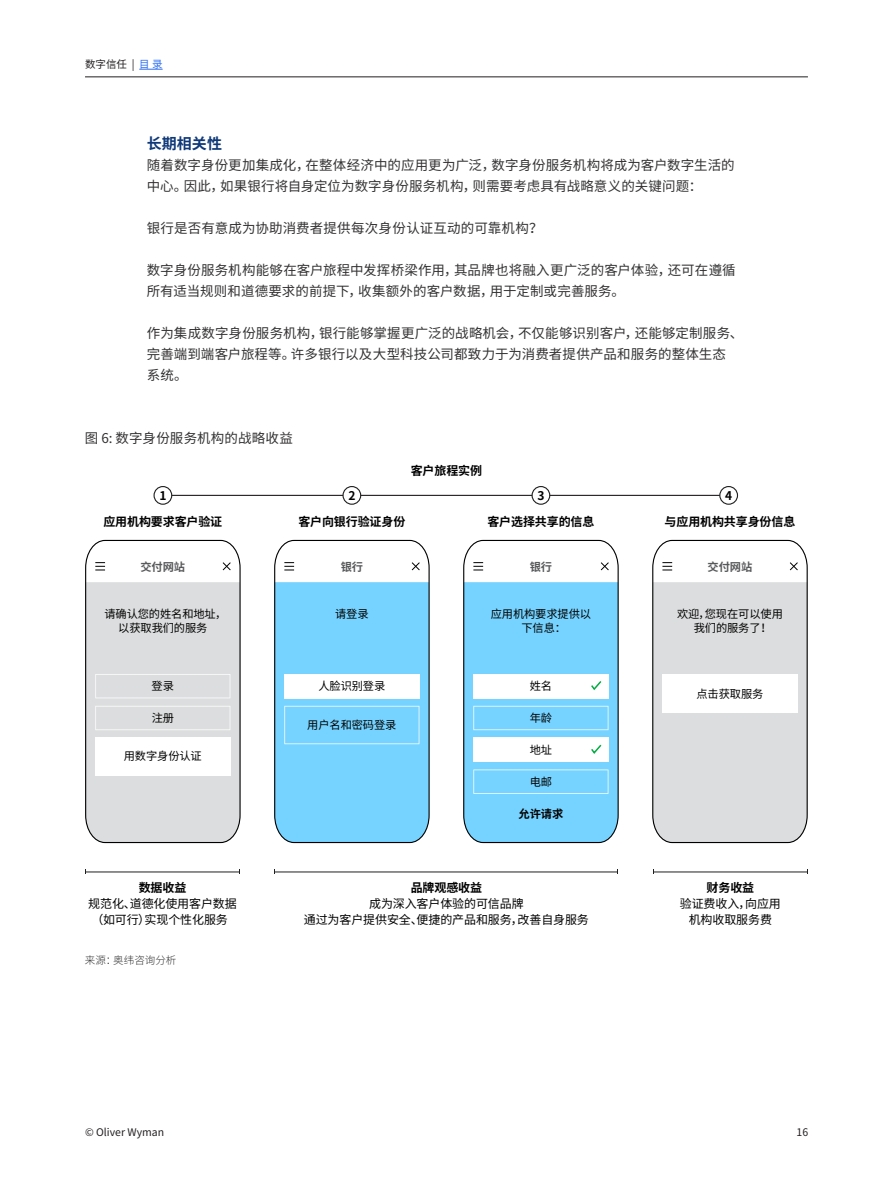
<style>
.page{position:relative;width:893px;height:1188px;background:#fff}
.page>*{position:absolute;margin:0;border:0;box-sizing:border-box;transform-origin:0 0}
.t1{font:700 15px "Noto Sans CJ Ksc";letter-spacing:.005em;color:#0e3878}
.t2{font:13.5px/21px "Noto Sans CJ Ksc";letter-spacing:.01em;color:#333132}
.t3{font:12px/15.8px "Noto Sans CJ Ksc";letter-spacing:-.01em;color:#010101;text-align:center}
.t4{font:700 12px "Noto Sans CJ Ksc";letter-spacing:-.01em;color:#010101}
.t5{font:11.25px/14px "Noto Sans CJ Ksc";letter-spacing:-.01em;color:#010101;text-align:center}
.t6{font:700 11.25px "Noto Sans CJ Ksc";letter-spacing:-.01em;color:#58595b}
.t7{font:700 11.25px "Noto Sans CJ Ksc";color:#010101}
.t8{font:10.5px "Noto Sans CJ Ksc";color:#231f20}
.t9{font:300 10.5px "Noto Sans CJ Ksc";letter-spacing:.015em;color:#333132}
.s1{color:#2c6ef2}
</style>
<div class="page">
<hr style="left:85px;top:76px;width:723px;height:1px;background:#231f20">
<svg style="left:139px;top:69px;width:24px;height:1px"></svg>
<svg style="left:85px;top:539px;width:156px;height:305px"></svg>
<svg style="left:95px;top:562px;width:10px;height:9px"></svg>
<svg style="left:222px;top:562px;width:9px;height:9px"></svg>
<div style="left:86px;top:582px;width:154px;height:261px;background:#dcddde"></div>
<div style="left:95px;top:738px;width:135px;height:38px;background:#fff"></div>
<svg style="left:274px;top:539px;width:156px;height:305px"></svg>
<svg style="left:284px;top:562px;width:10px;height:9px"></svg>
<svg style="left:411px;top:562px;width:9px;height:9px"></svg>
<svg style="left:463px;top:539px;width:156px;height:305px"></svg>
<svg style="left:473px;top:562px;width:10px;height:9px"></svg>
<svg style="left:600px;top:562px;width:9px;height:9px"></svg>
<svg style="left:652px;top:539px;width:156px;height:305px"></svg>
<svg style="left:275px;top:582px;width:154px;height:261px;background:#82d5fd"></svg>
<div style="left:662px;top:674px;width:135px;height:38px;background:#fff"></div>
<svg style="left:464px;top:582px;width:154px;height:261px"></svg>
<hr style="left:163px;top:495px;width:567px;height:1px;background:#231f20">
<div style="left:154px;top:487px;width:18px;height:17px;background:#fff;border-radius:50%"></div>
<div style="left:154px;top:486px;width:18px;height:19px;border:1px solid #202020;border-radius:50%"></div>
<hr style="left:275px;top:872px;width:343px;height:1px;background:#202020">
<hr style="left:85px;top:872px;width:155px;height:1px;background:#202020">
<hr style="left:653px;top:872px;width:154px;height:1px;background:#202020">
<div style="left:343px;top:487px;width:18px;height:17px;background:#fff;border-radius:50%"></div>
<div style="left:342px;top:486px;width:19px;height:19px;border:1px solid #202020;border-radius:50%"></div>
<div style="left:532px;top:487px;width:18px;height:17px;background:#fff;border-radius:50%"></div>
<div style="left:531px;top:486px;width:19px;height:19px;border:1px solid #202020;border-radius:50%"></div>
<div style="left:720px;top:487px;width:17px;height:17px;background:#fff;border-radius:50%"></div>
<div style="left:719px;top:486px;width:19px;height:19px;border:1px solid #202020;border-radius:50%"></div>
<p class="t8" style="left:85px;top:58px;width:79px">数字信任 | <span class="s1">目 录</span></p>
<p class="t1" style="left:147px;top:135px;width:77px">长期相关性</p>
<p class="t2" style="left:147px;top:154px;width:590px">随着数字身份更加集成化，在整体经济中的应用更为广泛，数字身份服务机构将成为客户数字生活的中心。因此，如果银行将自身定位为数字身份服务机构，则需要考虑具有战略意义的关键问题：</p>
<p class="t2" style="left:147px;top:217px;width:397px">银行是否有意成为协助消费者提供每次身份认证互动的可靠机构？</p>
<p class="t2" style="left:147px;top:259px;width:591px">数字身份服务机构能够在客户旅程中发挥桥梁作用，其品牌也将融入更广泛的客户体验，还可在遵循所有适当规则和道德要求的前提下，收集额外的客户数据，用于定制或完善服务。</p>
<p class="t2" style="left:147px;top:322px;width:598px">作为集成数字身份服务机构，银行能够掌握更广泛的战略机会，不仅能够识别客户，还能够定制服务、完善端到端客户旅程等。许多银行以及大型科技公司都致力于为消费者提供产品和服务的整体生态<br>系统。</p>
<p class="t2" style="left:85px;top:427px;width:210px">图 6: 数字身份服务机构的战略收益</p>
<p class="t4" style="left:411px;top:463px;width:73px">客户旅程实例</p>
<p class="t4" style="left:159px;top:489px;width:9px">1</p>
<p class="t4" style="left:348px;top:489px;width:9px">2</p>
<p class="t4" style="left:537px;top:489px;width:9px">3</p>
<p class="t4" style="left:725px;top:489px;width:9px">4</p>
<p class="t4" style="left:103px;top:515px;width:120px">应用机构要求客户验证</p>
<p class="t4" style="left:298px;top:515px;width:109px">客户向银行验证身份</p>
<p class="t4" style="left:487px;top:515px;width:109px">客户选择共享的信息</p>
<p class="t4" style="left:665px;top:515px;width:132px">与应用机构共享身份信息</p>
<p class="t6" style="left:141px;top:561px;width:46px">交付网站</p>
<p class="t6" style="left:708px;top:561px;width:46px">交付网站</p>
<p class="t6" style="left:530px;top:561px;width:24px">银行</p>
<p class="t6" style="left:341px;top:561px;width:24px">银行</p>
<p class="t5" style="left:104px;top:607px;width:123px">请确认您的姓名和地址，以获取我们的服务</p>
<p class="t5" style="left:152px;top:680px;width:24px">登录</p>
<p class="t5" style="left:152px;top:711px;width:24px">注册</p>
<p class="t5" style="left:124px;top:749px;width:80px">用数字身份认证</p>
<p class="t4" style="left:139px;top:881px;width:49px">数据收益</p>
<p class="t3" style="left:88px;top:896px;width:150px;text-align:left">规范化、道德化使用客户数据（如可行）实现个性化服务</p>
<p class="t9" style="left:85px;top:954px;width:93px">来源：奥纬咨询分析</p>
<p class="t5" style="left:335px;top:607px;width:35px">请登录</p>
<p class="t5" style="left:318px;top:680px;width:68px">人脸识别登录</p>
<p class="t5" style="left:307px;top:718px;width:91px">用户名和密码登录</p>
<p class="t5" style="left:491px;top:607px;width:102px">应用机构要求提供以下信息：</p>
<p class="t5" style="left:530px;top:680px;width:24px">姓名</p>
<p class="t5" style="left:530px;top:711px;width:24px">年龄</p>
<p class="t5" style="left:530px;top:743px;width:24px">地址</p>
<p class="t5" style="left:530px;top:775px;width:24px">电邮</p>
<p class="t7" style="left:519px;top:807px;width:46px">允许请求</p>
<p class="t4" style="left:411px;top:881px;width:73px">品牌观感收益</p>
<p class="t3" style="left:304px;top:896px;width:287px">成为深入客户体验的可信品牌<br>通过为客户提供安全、便捷的产品和服务，改善自身服务</p>
<p class="t5" style="left:677px;top:607px;width:107px">欢迎，您现在可以使用我们的服务了！</p>
<p class="t5" style="left:696px;top:687px;width:68px">点击获取服务</p>
<p class="t4" style="left:707px;top:881px;width:49px">财务收益</p>
<p class="t3" style="left:680px;top:896px;width:103px">验证费收入，向应用机构收取服务费</p>
<p class="t8" style="left:85px;top:1126px;width:81px">© Oliver Wyman</p>
<p class="t8" style="left:796px;top:1126px;width:13px">16</p>
</div>
